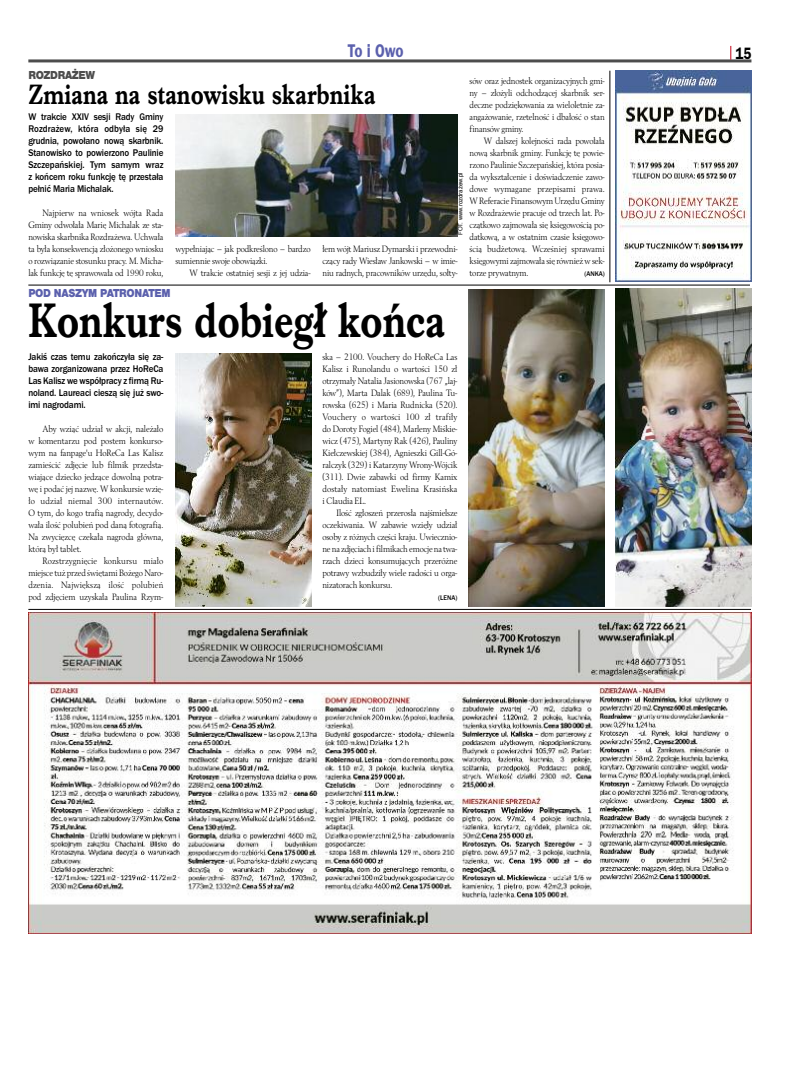
<style>
.page{position:relative;width:794px;height:1092px;background:#fff}
.page>*{position:absolute;margin:0;border:0;box-sizing:border-box;transform-origin:0 0}
.t1{font:700 50px "Imprint URWTCE";color:#000;scale:.8 1}
.t2{font:700 29px "Imprint URWTCE";color:#000;scale:.8 1}
.t3{font:19px "Franklin Got URWTCE Dem";color:#5b60ad;scale:.8 1}
.t4{font:17px "Franklin Got URWTCE Dem";color:#000;scale:.8 1}
.t5{font:900 12px "Nimbus San TCE";letter-spacing:-.035em;color:#5b60ad;scale:.9 1}
.t6{font:900 12px "Nimbus San TCE";letter-spacing:-.035em;color:#4d4d4d;scale:.9 1}
.t7{font:500 10px/12px "Franklin Got URWTCE";letter-spacing:-.01em;color:#000;text-align:justify;scale:.9 1}
.t8{font:9.6px/12px "Berling TCE";letter-spacing:-.015em;color:#000;text-align:justify;scale:.9 1}
.t9{font:500 7px "Franklin Got URWTCE";color:#000;scale:.95 1}
.t10{font:6px "Helvetica";letter-spacing:-.005em;color:#000}
</style>
<div class="page">
<hr style="left:28px;top:59px;width:723px;height:3px;background:#4d4d4d">
<svg style="left:730px;top:46px;width:1px;height:14px"></svg>
<img style="left:175px;top:354px;width:136px;height:252px">
<img style="left:468px;top:289px;width:136px;height:317px">
<img style="left:615px;top:288px;width:136px;height:318px">
<hr style="left:28px;top:284px;width:722px;height:1px;background:#000">
<hr style="left:28px;top:609px;width:723px;height:1px;background:#000">
<img style="left:28px;top:612px;width:723px;height:321px">
<img style="left:615px;top:71px;width:136px;height:210px">
<hr style="left:609px;top:71px;width:1px;height:211px;background:#000">
<img style="left:175px;top:115px;width:283px;height:122px">
<h3 class="t3" style="left:348px;top:40px;width:71px">To i Owo</h3>
<h3 class="t4" style="left:735px;top:43px;width:21px">15</h3>
<p class="t6" style="left:28px;top:68px;width:76px">ROZDRAŻEW</p>
<h2 class="t2" style="left:28px;top:77px;width:436px">Zmiana na stanowisku skarbnika</h2>
<p class="t8" style="left:469px;top:75px;width:152px">sów oraz jednostek organizacyjnych gmi&shy;ny – złożyli odchodzącej skarbnik ser&shy;deczne podziękowania za wieloletnie za&shy;angażowanie, rzetelność i dbałość o stan finansów gminy.</p>
<p class="t8" style="left:469px;top:135px;width:152px;text-indent:14px">W dalszej kolejności rada powołała nową skarbnik gminy. Funkcję tę powie&shy;rzono Paulinie Szczepańskiej, która posia&shy;da wykształcenie i doświadczenie zawo&shy;dowe wymagane przepisami prawa.<br>W Referacie Finansowym Urzędu Gminy w Rozdrażewie pracuje od trzech lat. Po&shy;czątkowo zajmowała się księgowością po&shy;datkową, a w ostatnim czasie księgowo&shy;ścią budżetową. Wcześniej sprawami księgowymi zajmowała się również w sek&shy;torze prywatnym.</p>
<p class="t7" style="left:28px;top:111px;width:152px">W trakcie XXIV sesji Rady Gminy Rozdrażew, która odbyła się 29 grudnia, powołano nową skarbnik.<br>Stanowisko to powierzono Paulinie Szczepańskiej. Tym samym wraz z końcem roku funkcję tę przestała pełnić Maria Michalak.</p>
<p class="t8" style="left:28px;top:207px;width:152px;text-indent:14px">Najpierw na wniosek wójta Rada Gminy odwołała Marię Michalak ze sta&shy;nowiska skarbnika Rozdrażewa. Uchwała ta była konsekwencją złożonego wniosku o rozwiązanie stosunku pracy. M. Micha&shy;lak funkcję tę sprawowała od 1990 roku,</p>
<p class="t10" style="left:458px;top:235px;width:64px;rotate:-90deg">FOT. www.rozdrażew.pl</p>
<p class="t8" style="left:175px;top:243px;width:152px">wypełniając – jak podkreślono – bardzo sumiennie swoje obowiązki.</p>
<p class="t8" style="left:190px;top:267px;width:135px">W trakcie ostatniej sesji z jej udzia-</p>
<p class="t8" style="left:322px;top:243px;width:151px">łem wójt Mariusz Dymarski i przewodni&shy;czący rady Wiesław Jankowski – w imie&shy;niu radnych, pracowników urzędu, sołty-</p>
<p class="t9" style="left:584px;top:269px;width:23px">(ANKA)</p>
<p class="t5" style="left:28px;top:286px;width:160px">POD NASZYM PATRONATEM</p>
<h1 class="t1" style="left:28px;top:291px;width:523px">Konkurs dobiegł końca</h1>
<p class="t7" style="left:28px;top:351px;width:151px">Jakiś czas temu zakończyła się za&shy;bawa zorganizowana przez HoReCa Las Kalisz we współpracy z firmą Ru&shy;noland. Laureaci cieszą się już swo&shy;imi nagrodami.</p>
<p class="t8" style="left:28px;top:423px;width:151px;text-indent:14px">Aby wziąć udział w akcji, należało w komentarzu pod postem konkurso&shy;wym na fanpage'u HoReCa Las Kalisz zamieścić zdjęcie lub filmik przedsta&shy;wiające dziecko jedzące dowolną potra&shy;wę i podać jej nazwę. W konkursie wzię&shy;ło udział niemal 300 internautów.<br>O tym, do kogo trafią nagrody, decydo&shy;wała ilość polubień pod daną fotografią.<br>Na zwycięzcę czekała nagroda główna, którą był tablet.</p>
<p class="t8" style="left:28px;top:555px;width:151px;text-indent:14px">Rozstrzygnięcie konkursu miało miejsce tuż przed świętami Bożego Naro&shy;dzenia. Największą ilość polubień pod zdjęciem uzyskała Paulina Rzym-</p>
<p class="t8" style="left:322px;top:351px;width:151px">ska – 2100. Vouchery do HoReCa Las Kalisz i Runolandu o wartości 150 zł otrzymały Natalia Jasionowska (767 „laj&shy;ków”), Marta Dalak (689), Paulina Tu&shy;rowska (625) i Maria Rudnicka (520).<br>Vouchery o wartości 100 zł trafiły do Doroty Fogiel (484), Marleny Miśkie&shy;wicz (475), Martyny Rak (426), Pauliny Kiełczewskiej (384), Agnieszki Gill-Gó&shy;ralczyk (329) i Katarzyny Wrony-Wójcik (311). Dwie zabawki od firmy Kamix dostały natomiast Ewelina Krasińska i Claudia EL.</p>
<p class="t8" style="left:322px;top:507px;width:151px;text-indent:14px">Ilość zgłoszeń przerosła najśmielsze oczekiwania. W zabawie wzięły udział osoby z różnych części kraju. Uwiecznio&shy;ne na zdjęciach ifilmikach emocje na twa&shy;rzach dzieci konsumujących przeróżne potrawy wzbudziły wiele radości u orga&shy;nizatorach konkursu.</p>
<p class="t9" style="left:438px;top:593px;width:22px">(LENA)</p>
</div>
